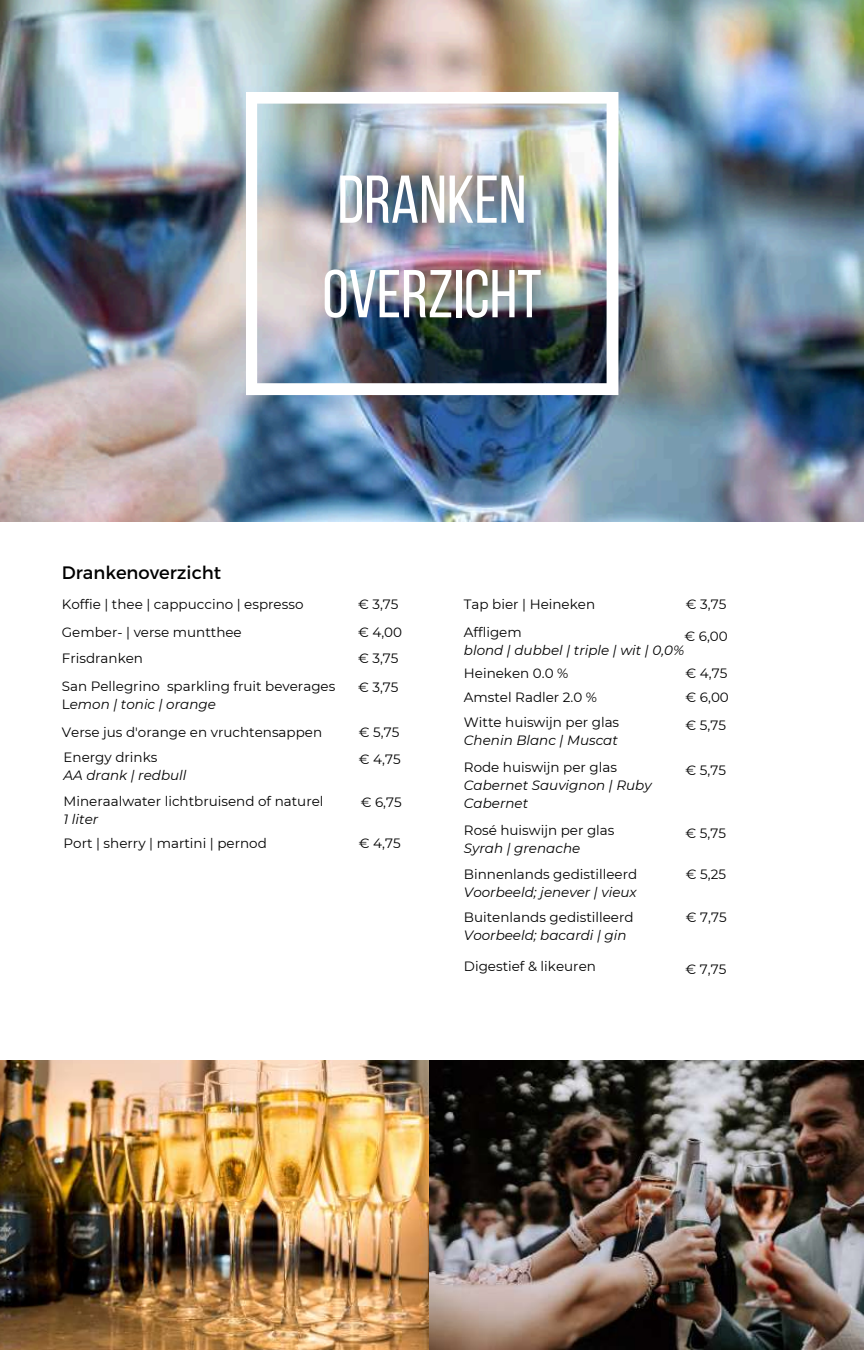
<style>
.page{position:relative;width:864px;height:1350px;background:#fff}
.page>*{position:absolute;margin:0;border:0;box-sizing:border-box;transform-origin:0 0}
.t1{font:67.5px/94.5px "Bebas Neue";color:#fff}
.t2{font:18px "Montserrat";color:#000}
.t3{font:13.5px/27.4px "Montserrat";color:#000}
.t4{font:italic 13.5px/18px "Montserrat";color:#000}
.s1{font-style:normal}
</style>
<div class="page">
<img style="left:0;top:1061px;width:864px;height:288px">
<img style="left:0;top:0;width:864px;height:521px">
<img style="left:246px;top:92px;width:372px;height:303px">
<h2 class="t2" style="left:62px;top:561px;width:161px">Drankenoverzicht</h2>
<h1 class="t1" style="left:322px;top:159px;width:221px">DRANKEN<br>OVERZICHT</h1>
<p class="t3" style="left:62px;top:591px;width:243px">Koffie | thee | cappuccino | espresso</p>
<p class="t3" style="left:358px;top:591px;width:42px">€ 3,75</p>
<p class="t3" style="left:62px;top:619px;width:181px">Gember- | verse muntthee</p>
<p class="t3" style="left:358px;top:619px;width:46px">€ 4,00</p>
<p class="t3" style="left:62px;top:645px;width:275px">Frisdranken<br>San Pellegrino sparkling fruit beverages</p>
<p class="t4" style="left:62px;top:695px;width:156px"><span class="s1">L</span>emon | tonic | orange</p>
<p class="t3" style="left:358px;top:644px;width:42px;line-height:28.8px">€ 3,75 € 3,75</p>
<p class="t3" style="left:62px;top:719px;width:262px">Verse jus d'orange en vruchtensappen</p>
<p class="t3" style="left:359px;top:719px;width:42px">€ 5,75</p>
<p class="t3" style="left:64px;top:743px;width:95px">Energy drinks</p>
<p class="t4" style="left:64px;top:766px;width:124px">AA drank | redbull</p>
<p class="t3" style="left:359px;top:745px;width:43px">€ 4,75</p>
<p class="t3" style="left:64px;top:787px;width:262px">Mineraalwater lichtbruisend of naturel</p>
<p class="t4" style="left:64px;top:810px;width:36px">1 liter</p>
<p class="t3" style="left:361px;top:789px;width:43px">€ 6,75</p>
<p class="t3" style="left:64px;top:829px;width:205px">Port | sherry | martini | pernod</p>
<p class="t3" style="left:359px;top:829px;width:43px">€ 4,75</p>
<p class="t3" style="left:464px;top:591px;width:133px">Tap bier | Heineken</p>
<p class="t3" style="left:686px;top:591px;width:42px">€ 3,75</p>
<p class="t3" style="left:464px;top:619px;width:59px">Affligem</p>
<p class="t4" style="left:464px;top:641px;width:222px">blond | dubbel | triple | wit | 0,0%</p>
<p class="t3" style="left:685px;top:622px;width:45px">€ 6,00</p>
<p class="t3" style="left:464px;top:659px;width:106px">Heineken 0.0 %</p>
<p class="t3" style="left:686px;top:659px;width:43px">€ 4,75</p>
<p class="t3" style="left:464px;top:684px;width:135px">Amstel Radler 2.0 %</p>
<p class="t3" style="left:686px;top:684px;width:45px">€ 6,00</p>
<p class="t3" style="left:464px;top:708px;width:157px">Witte huiswijn per glas</p>
<p class="t4" style="left:464px;top:731px;width:156px">Chenin Blanc | Muscat</p>
<p class="t3" style="left:686px;top:711px;width:42px">€ 5,75</p>
<p class="t3" style="left:464px;top:753px;width:155px">Rode huiswijn per glas</p>
<p class="t4" style="left:464px;top:776px;width:189px">Cabernet Sauvignon | Ruby<br>Cabernet</p>
<p class="t3" style="left:686px;top:756px;width:42px">€ 5,75</p>
<p class="t3" style="left:464px;top:816px;width:152px">Rosé huiswijn per glas</p>
<p class="t4" style="left:464px;top:839px;width:118px">Syrah | grenache</p>
<p class="t3" style="left:686px;top:819px;width:42px">€ 5,75</p>
<p class="t3" style="left:464px;top:860px;width:175px">Binnenlands gedistilleerd</p>
<p class="t4" style="left:464px;top:883px;width:174px">Voorbeeld; jenever | vieux</p>
<p class="t3" style="left:686px;top:860px;width:42px">€ 5,25</p>
<p class="t3" style="left:464px;top:904px;width:171px">Buitenlands gedistilleerd</p>
<p class="t4" style="left:464px;top:927px;width:164px">Voorbeeld; bacardi | gin</p>
<p class="t3" style="left:686px;top:904px;width:42px">€ 7,75</p>
<p class="t3" style="left:464px;top:952px;width:134px">Digestief &amp; likeuren</p>
<p class="t3" style="left:686px;top:955px;width:42px">€ 7,75</p>
</div>
